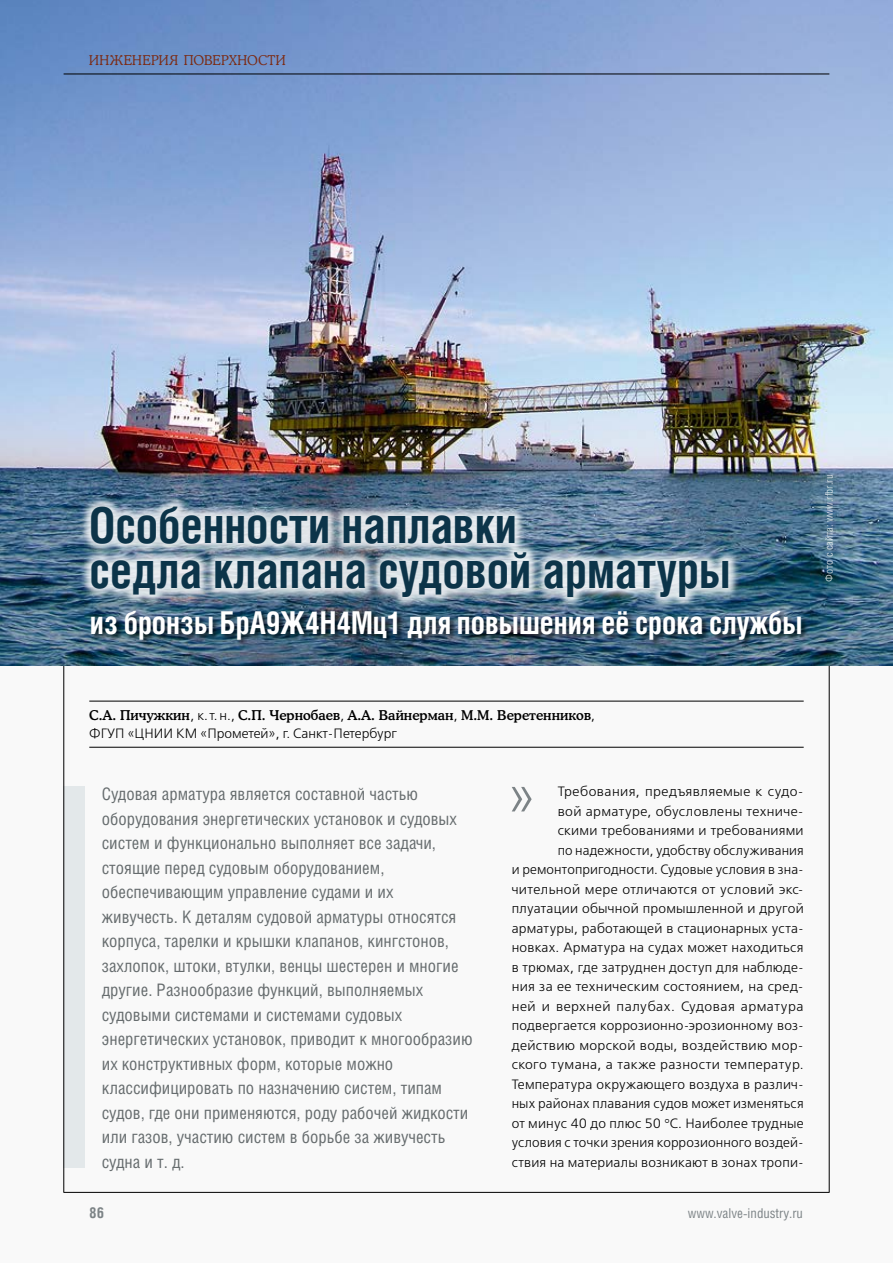
<style>
.page{position:relative;width:893px;height:1263px;background:#f9f9f9}
.page>*{position:absolute;margin:0;border:0;box-sizing:border-box;transform-origin:0 0}
.t1{font:59.25px "Free Set Light C";color:#7c8386;scale:.9 1}
.t2{font:700 49.5px/45px "Helios Cond";color:#0c3449;scale:.95 1}
.t3{font:700 31.5px "Helios Cond";color:#fff;scale:.95 1}
.t4{font:17.25px/24.5px "Helios Cond";color:#666c6e}
.t5{font:700 15px "Helios Cond";color:#7c8386}
.t6{font:13.5px/19.5px "Free Set Light C";letter-spacing:.015em;color:#000;text-align:right}
.t7{font:13.5px "Osvald Medium C";color:#000}
.t8{font:13.5px "Helios Cond";color:#7c8386}
.t9{font:13.5px "Osvald Light C";letter-spacing:.025em;color:#7b2b15}
.t10{font:10.5px "Helios Cond";color:#fff}
.s1{font-family:"Free Set Light C"}
</style>
<div class="page">
<img style="left:0;top:0;width:893px;height:666px">
<div style="left:90px;top:609px;width:718px;height:38px;background:#000;opacity:.75"></div>
<div style="left:79px;top:495px;width:661px;height:114px;background:#fff;opacity:.85"></div>
<hr style="left:89px;top:701px;width:715px;height:1px;background:#000">
<hr style="left:89px;top:747px;width:715px;height:1px;background:#000">
<div style="left:64px;top:787px;width:21px;height:381px;background:#e3e8ea"></div>
<hr style="left:64px;top:666px;width:1px;height:526px;background:#000">
<hr style="left:829px;top:666px;width:1px;height:526px;background:#000">
<hr style="left:64px;top:74px;width:765px;height:1px;background:#000">
<hr style="left:64px;top:1192px;width:765px;height:1px;background:#000">
<p class="t9" style="left:89px;top:52px;width:198px">инженерия поверхности</p>
<h2 class="t2" style="left:89px;top:502px;width:677px">Особенности наплавки<br>седла клапана судовой арматуры</h2>
<h3 class="t3" style="left:90px;top:604px;width:752px">из бронзы БрА9Ж4Н4Мц1 для повышения её срока службы</h3>
<p class="t10" style="left:823px;top:582px;width:109px;rotate:-90deg">Фото с сайта: www.rfbr.ru</p>
<p class="t7" style="left:89px;top:707px;width:507px">С.А. Пичужкин<span class="s1">, к. т.н.,</span> С.П. Чернобаев<span class="s1">,</span> А.А. Вайнерман<span class="s1">,</span> М.М. Веретенников<span class="s1">,</span></p>
<p class="t6" style="left:89px;top:724px;width:309px">ФГУП «ЦНИИ КМ «Прометей», г. Санкт-Петербург</p>
<p class="t6" style="left:512px;top:783px;width:294px">Требования, предъявляемые к судо-<br>вой арматуре, обусловлены техниче-<br>скими требованиями и требованиями<br>по надежности, удобству обслуживания<br>и ремонтопригодности. Судовые условия в зна&shy;чительной мере отличаются от условий экс&shy;плуатации обычной промышленной и другой арматуры, работающей в стационарных уста&shy;новках. Арматура на судах может находиться в трюмах, где затруднен доступ для наблюде&shy;ния за ее техническим состоянием, на сред&shy;ней и верхней палубах. Судовая арматура подвергается коррозионно-эрозионному воз&shy;действию морской воды, воздействию мор&shy;ского тумана, а также разности температур.<br>Температура окружающего воздуха в различ&shy;ных районах плавания судов может изменяться от минус 40 до плюс 50 С. Наиболее трудные условия с точки зрения коррозионного воздей&shy;ствия на материалы возникают в зонах тропи-</p>
<p class="t4" style="left:102px;top:782px;width:372px">Судовая арматура является составной частью оборудования энергетических установок и судовых систем и функционально выполняет все задачи, стоящие перед судовым оборудованием, обеспечивающим управление судами и их живучесть. К деталям судовой арматуры относятся корпуса, тарелки и крышки клапанов, кингстонов, захлопок, штоки, втулки, венцы шестерен и многие другие. Разнообразие функций, выполняемых судовыми системами и системами судовых энергетических установок, приводит к многообразию их конструктивных форм, которые можно классифицировать по назначению систем, типам судов, где они применяются, роду рабочей жидкости или газов, участию систем в борьбе за живучесть судна и т. д.</p>
<h1 class="t1" style="left:507px;top:766px;width:32px">»</h1>
<p class="t5" style="left:89px;top:1203px;width:17px">86</p>
<p class="t8" style="left:688px;top:1205px;width:117px">www.valve-industry.ru</p>
</div>
